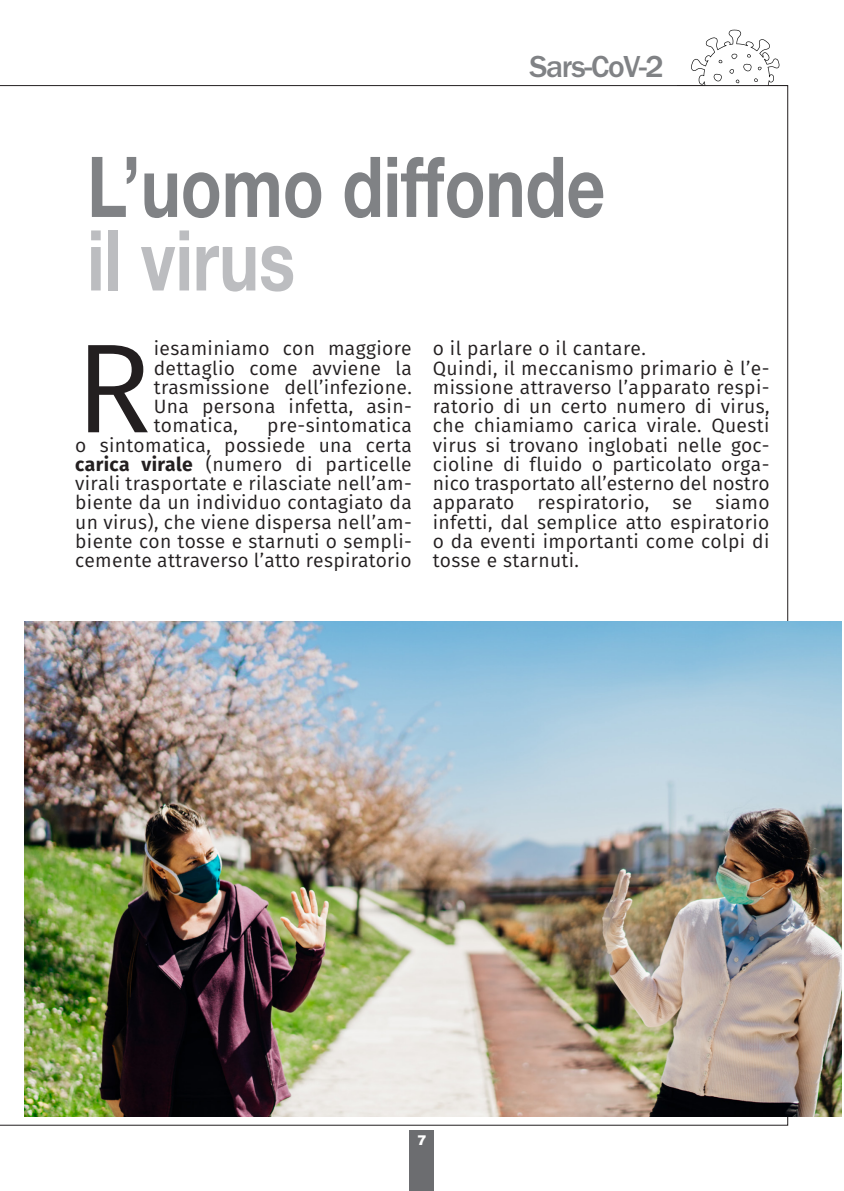
<style>
.page{position:relative;width:844px;height:1191px;background:#fff}
.page>*{position:absolute;margin:0;border:0;box-sizing:border-box;transform-origin:0 0}
.TESTO_BOX{font:126.52px "Fira Sans";color:#231f20}
.TESTO_BOX-2{font:700 84px "Helvetica Neue";color:#808285;scale:.8 1}
.TESTO_BOX-3{font:700 84px "Helvetica Neue";color:#bcbdc0;scale:.8 1}
.t1{font:500 31.5px "Franklin Gothic";letter-spacing:-.04em;color:#808285}
.TESTO_BOX-4{font:19.25px/19.2px "Fira Sans";letter-spacing:.02em;color:#231f20;text-align:justify}
.t2{font:14px "Akzidenz Grotesk BE Super";color:#fff}
.s1{font-weight:700}
</style>
<div class="page">
<div style="left:409px;top:1130px;width:25px;height:61px;background:#6c6d70"></div>
<svg style="left:691px;top:30px;width:89px;height:55px"></svg>
<img style="left:24px;top:621px;width:817px;height:495px">
<h3 class="t1" style="left:529px;top:49px;width:136px">Sars-CoV-2</h3>
<p class="TESTO_BOX-2" style="left:87px;top:121px;width:648px">L’uomo diffonde</p>
<p class="TESTO_BOX-3" style="left:87px;top:195px;width:261px">il virus</p>
<p class="TESTO_BOX" style="left:75px;top:299px;width:78px">R</p>
<p class="TESTO_BOX-4" style="left:154px;top:339px;width:259px">iesaminiamo con maggiore dettaglio come avviene la trasmissione dell’infezione.<br>Una persona infetta, asin&shy;tomatica,</p>
<p class="TESTO_BOX-4" style="left:75px;top:416px;width:338px;text-indent:192px">pre-sintomatica o sintomatica, possiede una certa <span class="s1">carica virale</span> (numero di particelle virali trasportate e rilasciate nell’am&shy;biente da un individuo contagiato da un virus), che viene dispersa nell’am&shy;biente con tosse e starnuti o sempli&shy;cemente attraverso l’atto respiratorio</p>
<p class="TESTO_BOX-4" style="left:432px;top:339px;width:214px">o il parlare o il cantare.</p>
<p class="TESTO_BOX-4" style="left:432px;top:358px;width:338px">Quindi, il meccanismo primario è l’e&shy;missione attraverso l’apparato respi&shy;ratorio di un certo numero di virus, che chiamiamo carica virale. Questi virus si trovano inglobati nelle goc&shy;cioline di fluido o particolato orga&shy;nico trasportato all’esterno del nostro apparato respiratorio, se siamo infetti, dal semplice atto espiratorio o da eventi importanti come colpi di tosse e starnuti.</p>
<p class="t2" style="left:417px;top:1132px;width:11px">7</p>
</div>
